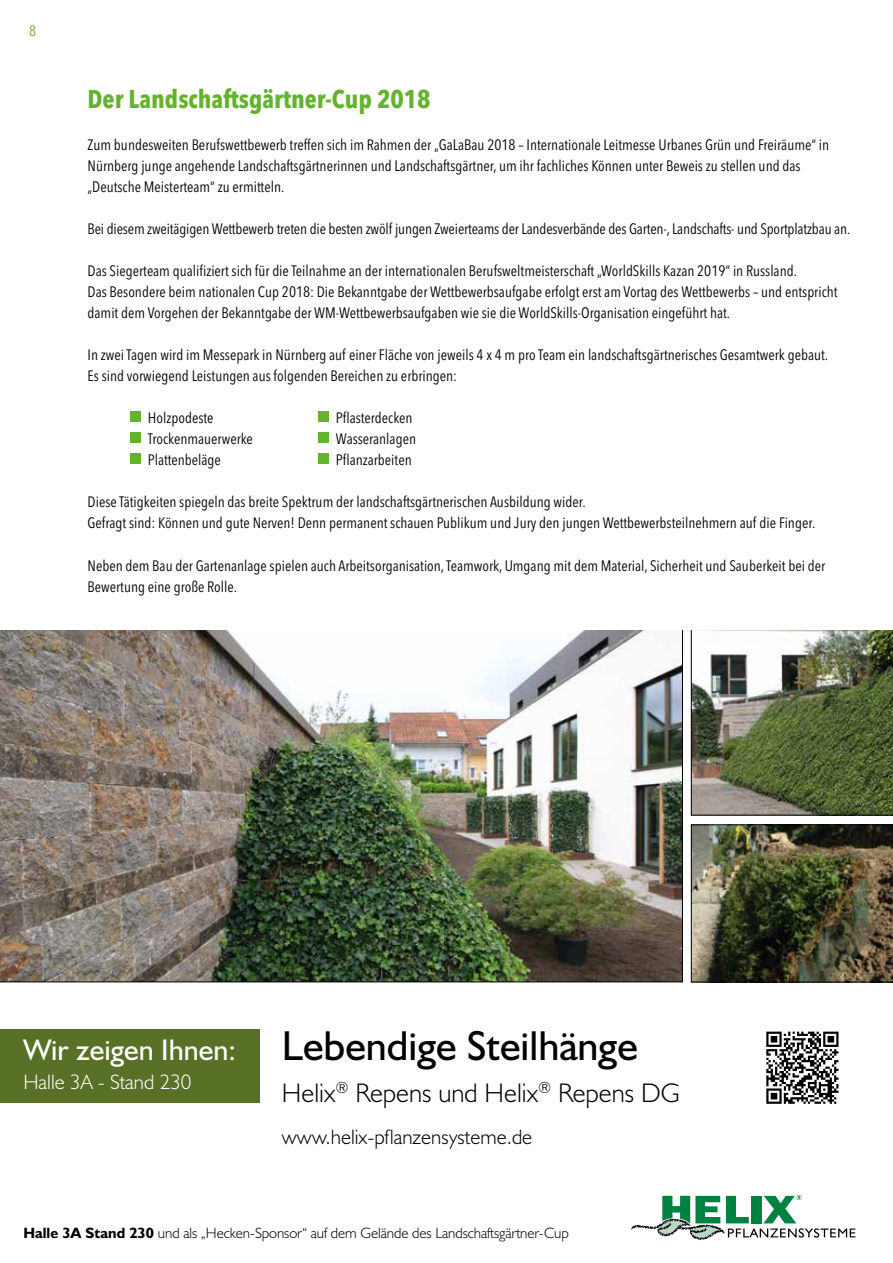
<style>
.page{position:relative;width:893px;height:1263px;background:#fff}
.page>*{position:absolute;margin:0;border:0;box-sizing:border-box;transform-origin:0 0}
.t1{font:42.6px "Humanist 521 BT";color:#000}
.t2{font:42px "Humanist 521 BT";color:#000}
.t3{font:30px "Humanist 521 BT";color:#fff}
.t4{font:300 27.45px "Humanist 521 BT";color:#000}
.t5{font:300 27px "Humanist 521 BT";color:#000}
.t6{font:700 condensed 25.5px "Avenir Next LT Pro";color:#64b32c}
.t7{font:21.75px "Humanist 521 BT";color:#fff}
.t8{font:300 21.3px "Humanist 521 BT";color:#000}
.t9{font:300 21px "Humanist 521 BT";color:#000}
.t10{font:300 21px "Humanist 521 BT";color:#fff}
.t11{font:300 15.15px "Humanist 521 BT";letter-spacing:-.005em;color:#000}
.t12{font:condensed 15px/21px "Avenir Next LT Pro";color:#000}
.t13{font:300 15px "Humanist 521 BT";letter-spacing:-.005em;color:#000}
.t14{font:condensed 15px "Avenir Next LT Pro";color:#64b32c}
.s1{font-weight:700}
</style>
<div class="page">
<img style="left:631px;top:1224px;width:27px;height:8px">
<svg style="left:658px;top:1195px;width:198px;height:45px"></svg>
<img style="left:0;top:630px;width:683px;height:352px">
<div style="left:0;top:1029px;width:260px;height:73px;background:#597127"></div>
<svg style="left:766px;top:1031px;width:72px;height:73px"></svg>
<img style="left:691px;top:630px;width:202px;height:352px">
<div style="left:318px;top:411px;width:11px;height:11px;background:#64b32c"></div>
<div style="left:130px;top:411px;width:11px;height:11px;background:#64b32c"></div>
<div style="left:318px;top:433px;width:11px;height:10px;background:#64b32c"></div>
<div style="left:130px;top:433px;width:11px;height:10px;background:#64b32c"></div>
<div style="left:318px;top:453px;width:11px;height:11px;background:#64b32c"></div>
<div style="left:130px;top:453px;width:11px;height:11px;background:#64b32c"></div>
<p class="t14" style="left:29px;top:21px;width:9px">8</p>
<h3 class="t6" style="left:88px;top:84px;width:345px">Der Landschaftsgärtner-Cup 2018</h3>
<p class="t12" style="left:88px;top:135px;width:743px">Zum bundesweiten Berufswettbewerb treffen sich im Rahmen der „GaLaBau 2018 – Internationale Leitmesse Urbanes Grün und Freiräume“ in<br>Nürnberg junge angehende Landschaftsgärtnerinnen und Landschaftsgärtner, um ihr fachliches Können unter Beweis zu stellen und das „Deutsche Meisterteam“ zu ermitteln.</p>
<p class="t12" style="left:88px;top:219px;width:764px">Bei diesem zweitägigen Wettbewerb treten die besten zwölf jungen Zweierteams der Landesverbände des Garten-, Landschafts- und Sportplatzbau an.</p>
<p class="t12" style="left:88px;top:261px;width:751px">Das Siegerteam qualifiziert sich für die Teilnahme an der internationalen Berufsweltmeisterschaft „WorldSkills Kazan 2019“ in Russland.<br>Das Besondere beim nationalen Cup 2018: Die Bekanntgabe der Wettbewerbsaufgabe erfolgt erst am Vortag des Wettbewerbs – und entspricht damit dem Vorgehen der Bekanntgabe der WM-Wettbewerbsaufgaben wie sie die WorldSkills-Organisation eingeführt hat.</p>
<p class="t12" style="left:88px;top:345px;width:742px">In zwei Tagen wird im Messepark in Nürnberg auf einer Fläche von jeweils 4 x 4 m pro Team ein landschaftsgärtnerisches Gesamtwerk gebaut.<br>Es sind vorwiegend Leistungen aus folgenden Bereichen zu erbringen:</p>
<p class="t12" style="left:148px;top:408px;width:106px">Holzpodeste<br>Trockenmauerwerke<br>Plattenbeläge</p>
<p class="t12" style="left:336px;top:408px;width:82px">Pflasterdecken<br>Wasseranlagen<br>Pflanzarbeiten</p>
<p class="t12" style="left:88px;top:492px;width:729px">Diese Tätigkeiten spiegeln das breite Spektrum der landschaftsgärtnerischen Ausbildung wider.<br>Gefragt sind: Können und gute Nerven! Denn permanent schauen Publikum und Jury den jungen Wettbewerbsteilnehmern auf die Finger.</p>
<p class="t12" style="left:88px;top:555px;width:739px">Neben dem Bau der Gartenanlage spielen auch Arbeitsorganisation, Teamwork, Umgang mit dem Material, Sicherheit und Sauberkeit bei der<br>Bewertung eine große Rolle.</p>
<h3 class="t3" style="left:23px;top:1031px;width:214px">Wir zeigen Ihnen:</h3>
<h3 class="t10" style="left:23px;top:1068px;width:170px">Halle 3A - Stand 230</h3>
<h3 class="t7" style="left:151px;top:1036px;width:46px">NEU</h3>
<h1 class="t1" style="left:249px;top:1017px;width:491px">Der v rtikale Gemüsegarten</h1>
<h3 class="t4" style="left:249px;top:1074px;width:432px">Helix<sup>®</sup> Urbana – Paradies für Stadtkinder</h3>
<h3 class="t8" style="left:249px;top:1123px;width:255px">www.helix-pf anzensysteme.de</h3>
<h2 class="t2" style="left:282px;top:1020px;width:357px">Lebendige Steilhänge</h2>
<h3 class="t5" style="left:282px;top:1076px;width:400px">Helix<sup>®</sup> Repens und Helix<sup>®</sup> Repens DG</h3>
<h3 class="t9" style="left:282px;top:1124px;width:252px">www.helix-pflanzensysteme.de</h3>
<p class="t13" style="left:23px;top:1223px;width:547px"><span class="s1">Halle 3A Stand 230</span> und als „Hecken-Sponsor“ auf dem Gelände des Landschaftsgärtner-Cup</p>
<p class="t11" style="left:18px;top:1229px;width:544px"><span class="s1">Halle 4 Stand 119</span> und als „Hecken-Sponsor“ auf dem Gelände des Landschaftsgärtner-Cup</p>
</div>
